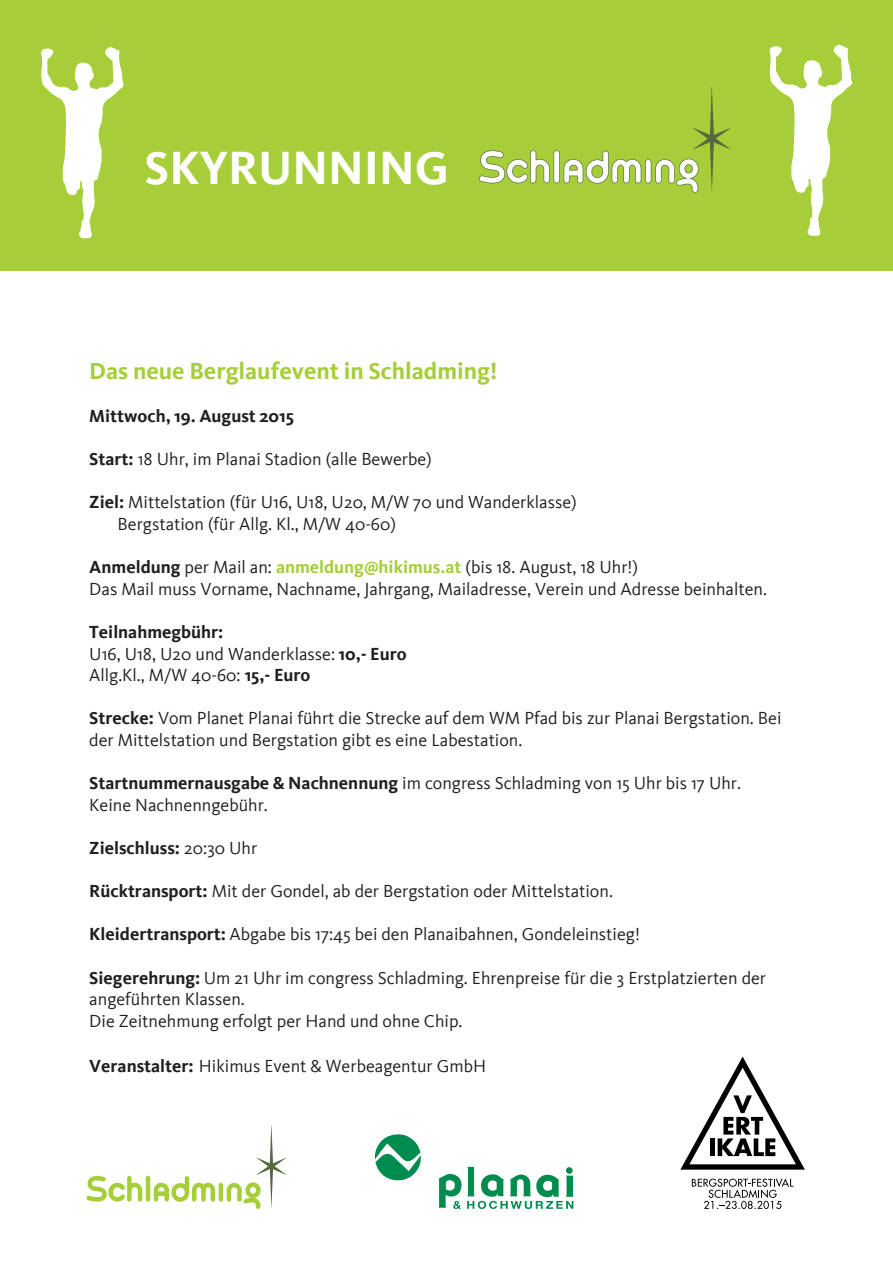
<style>
.page{position:relative;width:893px;height:1263px;background:#fff}
.page>*{position:absolute;margin:0;border:0;box-sizing:border-box;transform-origin:0 0}
.t1{font:700 48px "Kievit";color:#fff}
.t2{font:700 24px "Kievit";color:#a6ce39}
.t3{font:18px/21.6px "Kievit";color:#231f20}
.t4{font:700 18px "Kievit";color:#231f20}
.s1{font-weight:700}
.s2{font-weight:700;color:#a6ce39}
.s3{font-weight:400}
</style>
<div class="page">
<div style="left:0;top:0;width:893px;height:270px;background:#a6ce39"></div>
<svg style="left:374px;top:1134px;width:47px;height:47px"></svg>
<svg style="left:438px;top:1167px;width:135px;height:42px"></svg>
<svg style="left:41px;top:47px;width:83px;height:191px"></svg>
<svg style="left:769px;top:44px;width:83px;height:192px"></svg>
<svg style="left:479px;top:87px;width:252px;height:106px"></svg>
<svg style="left:692px;top:1178px;width:101px;height:31px"></svg>
<svg style="left:680px;top:1056px;width:125px;height:114px"></svg>
<svg style="left:86px;top:1125px;width:200px;height:84px"></svg>
<p class="t1" style="left:145px;top:140px;width:306px">SKYRUNNING</p>
<p class="t2" style="left:89px;top:357px;width:410px">Das neue Berglaufevent in Schladming!</p>
<p class="t4" style="left:89px;top:405px;width:206px">Mittwoch, 19. August 2015</p>
<p class="t3" style="left:89px;top:449px;width:344px"><span class="s1">Start:</span> 18 Uhr, im Planai Stadion (alle Bewerbe)</p>
<p class="t3" style="left:89px;top:492px;width:489px"><span class="s1">Ziel:</span> Mittelstation (für U16, U18, U20, M/W 70 und Wanderklasse)</p>
<p class="t3" style="left:118px;top:513px;width:280px">Bergstation (für Allg. Kl., M/W 40-60)</p>
<p class="t3" style="left:89px;top:557px;width:550px"><span class="s1">Anmeldung</span> per Mail an: <span class="s2">anmeldung@hikimus.at</span> (bis 18. August, 18 Uhr!)</p>
<p class="t3" style="left:89px;top:578px;width:679px">Das Mail muss Vorname, Nachname, Jahrgang, Mailadresse, Verein und Adresse beinhalten.</p>
<p class="t4" style="left:89px;top:621px;width:136px">Teilnahmegbühr:</p>
<p class="t3" style="left:89px;top:643px;width:319px">U16, U18, U20 und Wanderklasse: <span class="s1">10,- Euro</span></p>
<p class="t3" style="left:89px;top:665px;width:223px">Allg.Kl., M/W 40-60: <span class="s1">15,- Euro</span></p>
<p class="t3" style="left:89px;top:708px;width:694px"><span class="s1">Strecke:</span> Vom Planet Planai führt die Strecke auf dem WM Pfad bis zur Planai Bergstation. Bei der Mittelstation und Bergstation gibt es eine Labestation.</p>
<p class="t3" style="left:89px;top:773px;width:653px"><span class="s1">Startnummernausgabe &amp; Nachnennung</span> im congress Schladming von 15 Uhr bis 17 Uhr.</p>
<p class="t3" style="left:89px;top:794px;width:180px">Keine Nachnenngebühr.</p>
<p class="t4" style="left:89px;top:837px;width:169px">Zielschluss: <span class="s3">20:30 Uhr</span></p>
<p class="t3" style="left:89px;top:881px;width:525px"><span class="s1">Rücktransport:</span> Mit der Gondel, ab der Bergstation oder Mittelstation.</p>
<p class="t3" style="left:89px;top:924px;width:552px"><span class="s1">Kleidertransport:</span> Abgabe bis 17:45 bei den Planaibahnen, Gondeleinstieg!</p>
<p class="t3" style="left:89px;top:967px;width:678px"><span class="s1">Siegerehrung:</span> Um 21 Uhr im congress Schladming. Ehrenpreise für die 3 Erstplatzierten der angeführten Klassen.</p>
<p class="t3" style="left:89px;top:1010px;width:375px">Die Zeitnehmung erfolgt per Hand und ohne Chip.</p>
<p class="t3" style="left:89px;top:1055px;width:398px"><span class="s1">Veranstalter:</span> Hikimus Event &amp; Werbeagentur GmbH</p>
</div>
